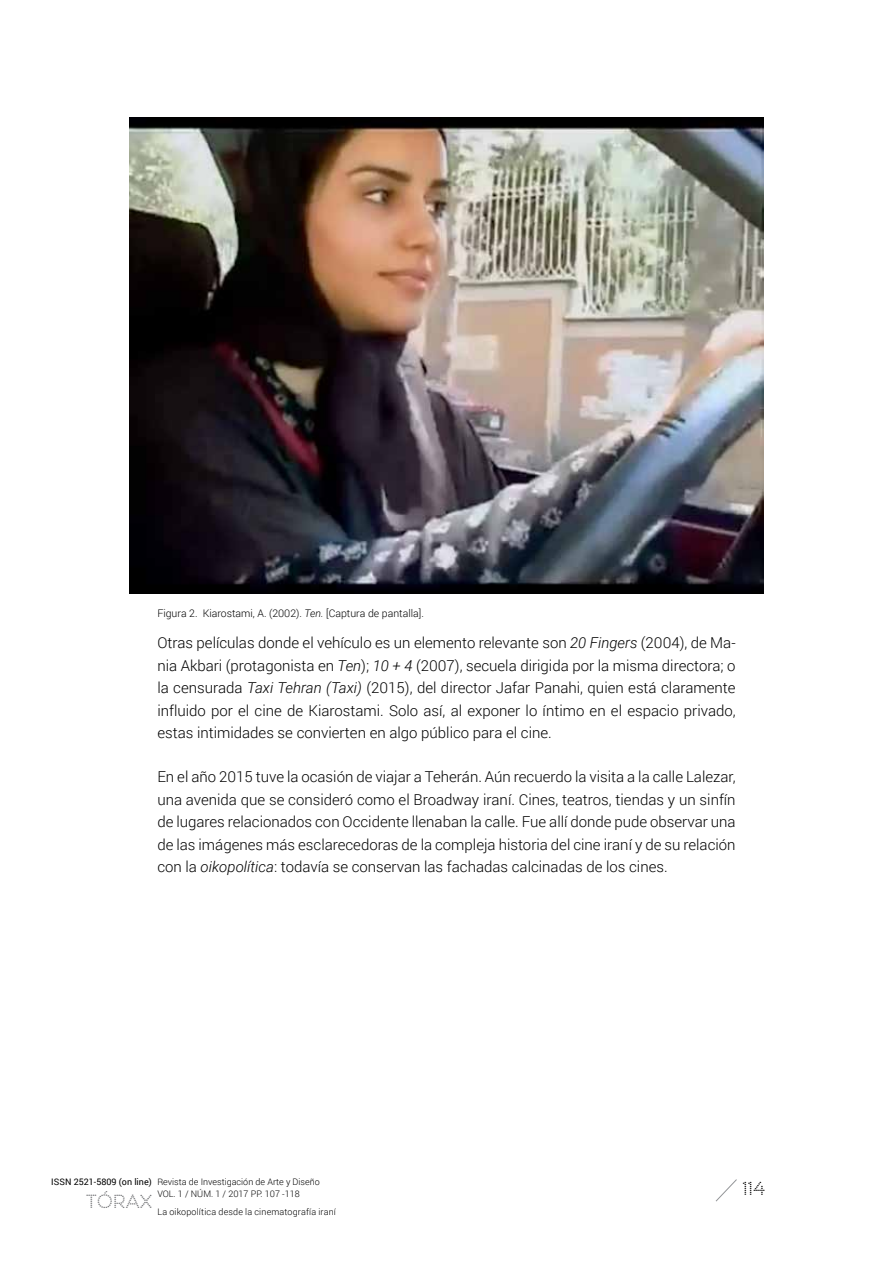
<style>
.page{position:relative;width:893px;height:1263px;background:#fff}
.page>*{position:absolute;margin:0;border:0;box-sizing:border-box;transform-origin:0 0}
.t1{font:18px "Perfograma";color:#6d6e71}
.t2{font:18px "Perfograma";color:#000}
.t3{font:300 15px/22.5px "Roboto";color:#000;text-align:justify}
.t4{font:300 10.5px "Roboto";color:#000}
.t5{font:300 9px/12px "Roboto";color:#000}
.t6{font:300 9px "Roboto";letter-spacing:.02em;color:#000}
.t7{font:9px "Roboto";color:#000}
.s1{font-style:italic}
</style>
<div class="page">
<svg style="left:715px;top:1179px;width:22px;height:23px"></svg>
<img style="left:129px;top:117px;width:635px;height:476px">
<p class="t4" style="left:157px;top:606px;width:268px">Figura 2. Kiarostami, A. (2002). <span class="s1">Ten.</span> [Captura de pantalla].</p>
<p class="t3" style="left:157px;top:631px;width:580px">Otras películas donde el vehículo es un elemento relevante son <span class="s1">20 Fingers</span> (2004), de Ma&shy;nia Akbari (protagonista en <span class="s1">Ten</span>); <span class="s1">10 + 4</span> (2007), secuela dirigida por la misma directora; o la censurada <span class="s1">Taxi Tehran (Taxi)</span> (2015), del director Jafar Panahi, quien está claramente influido por el cine de Kiarostami. Solo así, al exponer lo íntimo en el espacio privado, estas intimidades se convierten en algo público para el cine.</p>
<p class="t3" style="left:157px;top:765px;width:580px">En el año 2015 tuve la ocasión de viajar a Teherán. Aún recuerdo la visita a la calle Lalezar, una avenida que se consideró como el Broadway iraní. Cines, teatros, tiendas y un sinfín de lugares relacionados con Occidente llenaban la calle. Fue allí donde pude observar una de las imágenes más esclarecedoras de la compleja historia del cine iraní y de su relación con la <span class="s1">oikopolítica</span>: todavía se conservan las fachadas calcinadas de los cines.</p>
<p class="t7" style="left:51px;top:1176px;width:102px">ISSN 2521-5809 (on line)</p>
<p class="t1" style="left:86px;top:1190px;width:67px">TÓRAX</p>
<p class="t5" style="left:157px;top:1176px;width:164px">Revista de Investigación de Arte y Diseño<br>VOL. 1 / NÚM. 1 / 2017 PP. 107 -118</p>
<p class="t6" style="left:157px;top:1205px;width:180px">La oikopolítica desde la cinematografía iraní</p>
<p class="t2" style="left:742px;top:1177px;width:24px">114</p>
</div>
